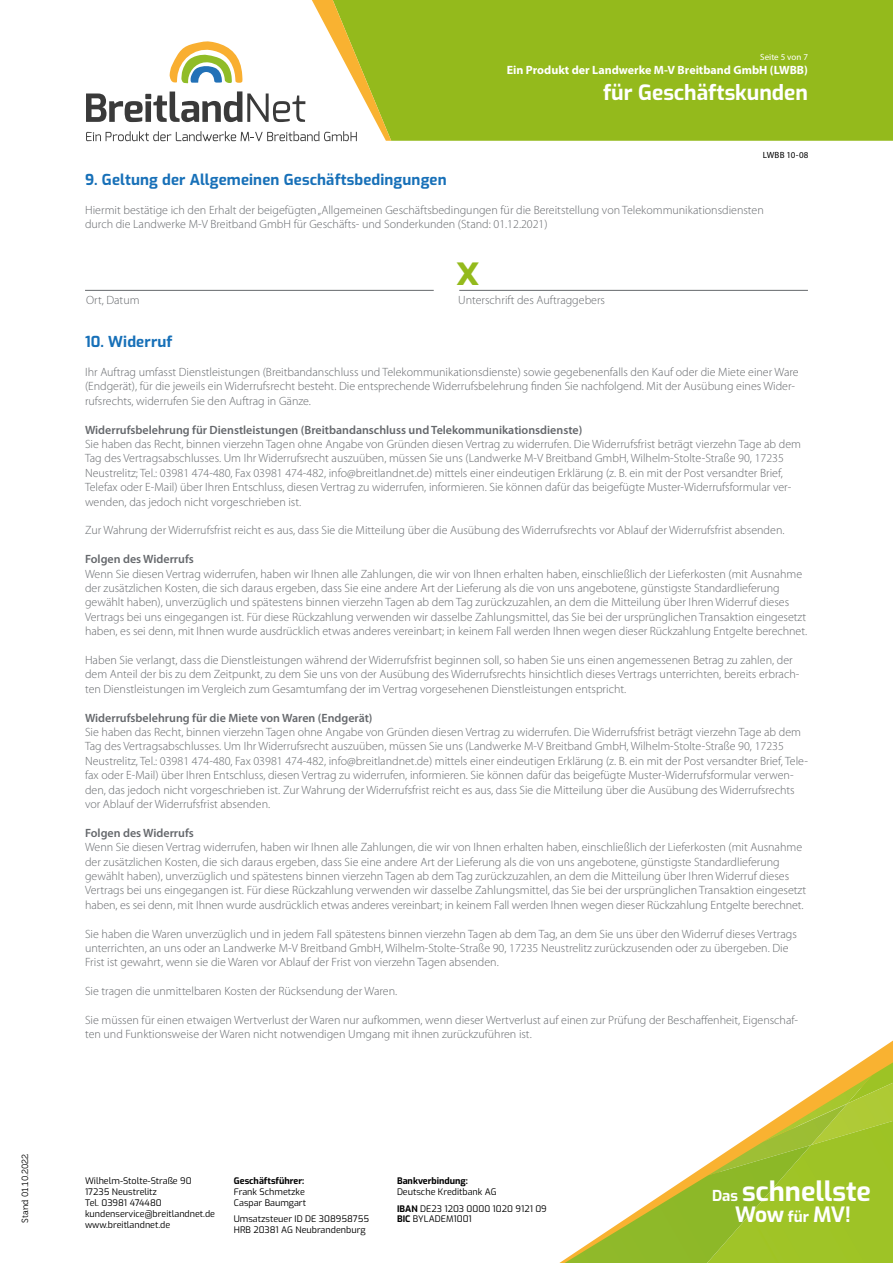
<style>
.page{position:relative;width:893px;height:1263px;background:#fff}
.page>*{position:absolute;margin:0;border:0;box-sizing:border-box;transform-origin:0 0}
.t1{font:700 42px "Exo";color:#94ba1c}
.t2{font:700 27px "Exo";color:#fff}
.t3{font:700 21px "Exo";color:#fff}
.t4{font:700 15px "Exo";letter-spacing:.01em;color:#1770b8}
.t5{font:300 12px/14.4px "Myriad Pro";color:#65686c}
.t6{font:600 12px "Myriad Pro";color:#65686c}
.t7{font:700 12px "Myriad Pro";color:#fff}
.t8{font:9px/10.8px "Exo";color:#000}
.t9{font:700 9px "Exo";color:#000}
.t10{font:9px "Museo 300";letter-spacing:-.005em;color:#000}
.t11{font:9px "Myriad Pro";color:#fff}
.t12{font:9px "Myriad Pro";letter-spacing:.02em;color:#000}
.s1{font-weight:700}
.s2{font-size:15px}
</style>
<div class="page">
<div style="left:391px;top:0;width:502px;height:141px;background:#94ba1c"></div>
<img style="left:852px;top:1054px;width:41px;height:14px">
<img style="left:847px;top:1068px;width:46px;height:9px">
<img style="left:872px;top:1077px;width:21px;height:40px">
<div style="left:811px;top:1117px;width:82px;height:146px;background:#9ec326"></div>
<img style="left:736px;top:1127px;width:111px;height:48px">
<img style="left:559px;top:1145px;width:252px;height:118px">
<img style="left:799px;top:1075px;width:73px;height:67px">
<img style="left:763px;top:1103px;width:84px;height:39px">
<img style="left:583px;top:1191px;width:70px;height:32px">
<img style="left:653px;top:1147px;width:97px;height:44px">
<img style="left:631px;top:1191px;width:22px;height:10px">
<svg style="left:86px;top:0;width:305px;height:141px"></svg>
<hr style="left:459px;top:290px;width:349px;height:1px;background:#65686c">
<hr style="left:85px;top:290px;width:349px;height:1px;background:#65686c">
<p class="t10" style="left:20px;top:1222px;width:70px;rotate:-90deg">Stand 01.10.2022</p>
<p class="t11" style="left:760px;top:51px;width:49px">Seite 5 von 7</p>
<p class="t7" style="left:507px;top:62px;width:303px">Ein Produkt der Landwerke M-V Breitband GmbH (LWBB)</p>
<h3 class="t3" style="left:603px;top:76px;width:206px">für Geschäftskunden</h3>
<p class="t12" style="left:763px;top:149px;width:47px">LWBB 10-08</p>
<p class="t4" style="left:85px;top:168px;width:363px">9. Geltung der Allgemeinen Geschäftsbedingungen</p>
<p class="t5" style="left:85px;top:203px;width:680px">Hiermit bestätige ich den Erhalt der beigefügten „Allgemeinen Geschäftsbedingungen für die Bereitstellung von Telekommunikationsdiensten durch die Landwerke M-V Breitband GmbH für Geschäfts- und Sonderkunden (Stand: 01.12.2021)</p>
<p class="t5" style="left:86px;top:293px;width:55px">Ort, Datum</p>
<h1 class="t1" style="left:456px;top:238px;width:24px">x</h1>
<p class="t5" style="left:458px;top:293px;width:148px">Unterschrift des Auftraggebers</p>
<p class="t4" style="left:85px;top:330px;width:89px">10. Widerruf</p>
<p class="t5" style="left:85px;top:365px;width:715px">Ihr Auftrag umfasst Dienstleistungen (Breitbandanschluss und Telekommunikationsdienste) sowie gegebenenfalls den Kauf oder die Miete einer Ware (Endgerät), für die jeweils ein Widerrufsrecht besteht. Die entsprechende Widerrufsbelehrung finden Sie nachfolgend. Mit der Ausübung eines Wider&shy;rufsrechts, widerrufen Sie den Auftrag in Gänze.</p>
<p class="t6" style="left:85px;top:422px;width:499px">Widerrufsbelehrung für Dienstleistungen (Breitbandanschluss und Telekommunikationsdienste)</p>
<p class="t5" style="left:85px;top:437px;width:717px">Sie haben das Recht, binnen vierzehn Tagen ohne Angabe von Gründen diesen Vertrag zu widerrufen. Die Widerrufsfrist beträgt vierzehn Tage ab dem Tag des Vertragsabschlusses. Um Ihr Widerrufsrecht auszuüben, müssen Sie uns (Landwerke M-V Breitband GmbH, Wilhelm-Stolte-Straße 90, 17235<br>Neustrelitz; Tel.: 03981 474-480, Fax 03981 474-482, info@breitlandnet.de) mittels einer eindeutigen Erklärung (z. B. ein mit der Post versandter Brief, Telefax oder E-Mail) über Ihren Entschluss, diesen Vertrag zu widerrufen, informieren. Sie können dafür das beigefügte Muster-Widerrufsformular ver&shy;wenden, das jedoch nicht vorgeschrieben ist.</p>
<p class="t5" style="left:85px;top:523px;width:701px">Zur Wahrung der Widerrufsfrist reicht es aus, dass Sie die Mitteilung über die Ausübung des Widerrufsrechts vor Ablauf der Widerrufsfrist absenden.</p>
<p class="t6" style="left:85px;top:551px;width:110px">Folgen des Widerrufs</p>
<p class="t5" style="left:85px;top:567px;width:724px">Wenn Sie diesen Vertrag widerrufen, haben wir Ihnen alle Zahlungen, die wir von Ihnen erhalten haben, einschließlich der Lieferkosten (mit Ausnahme der zusätzlichen Kosten, die sich daraus ergeben, dass Sie eine andere Art der Lieferung als die von uns angebotene, günstigste Standardlieferung gewählt haben), unverzüglich und spätestens binnen vierzehn Tagen ab dem Tag zurückzuzahlen, an dem die Mitteilung über Ihren Widerruf dieses Vertrags bei uns eingegangen ist. Für diese Rückzahlung verwenden wir dasselbe Zahlungsmittel, das Sie bei der ursprünglichen Transaktion eingesetzt haben, es sei denn, mit Ihnen wurde ausdrücklich etwas anderes vereinbart; in keinem Fall werden Ihnen wegen dieser Rückzahlung Entgelte berechnet.</p>
<p class="t5" style="left:85px;top:653px;width:716px">Haben Sie verlangt, dass die Dienstleistungen während der Widerrufsfrist beginnen soll, so haben Sie uns einen angemessenen Betrag zu zahlen, der dem Anteil der bis zu dem Zeitpunkt, zu dem Sie uns von der Ausübung des Widerrufsrechts hinsichtlich dieses Vertrags unterrichten, bereits erbrach&shy;ten Dienstleistungen im Vergleich zum Gesamtumfang der im Vertrag vorgesehenen Dienstleistungen entspricht.</p>
<p class="t6" style="left:85px;top:710px;width:289px">Widerrufsbelehrung für die Miete von Waren (Endgerät)</p>
<p class="t5" style="left:85px;top:725px;width:724px">Sie haben das Recht, binnen vierzehn Tagen ohne Angabe von Gründen diesen Vertrag zu widerrufen. Die Widerrufsfrist beträgt vierzehn Tage ab dem Tag des Vertragsabschlusses. Um Ihr Widerrufsrecht auszuüben, müssen Sie uns (Landwerke M-V Breitband GmbH, Wilhelm-Stolte-Straße 90, 17235<br>Neustrelitz, Tel.: 03981 474-480, Fax 03981 474-482, info@breitlandnet.de) mittels einer eindeutigen Erklärung (z. B. ein mit der Post versandter Brief, Tele&shy;fax oder E-Mail) über Ihren Entschluss, diesen Vertrag zu widerrufen, informieren. Sie können dafür das beigefügte Muster-Widerrufsformular verwen&shy;den, das jedoch nicht vorgeschrieben ist. Zur Wahrung der Widerrufsfrist reicht es aus, dass Sie die Mitteilung über die Ausübung des Widerrufsrechts vor Ablauf der Widerrufsfrist absenden.</p>
<p class="t6" style="left:85px;top:825px;width:110px">Folgen des Widerrufs</p>
<p class="t5" style="left:85px;top:840px;width:723px">Wenn Sie diesen Vertrag widerrufen, haben wir Ihnen alle Zahlungen, die wir von Ihnen erhalten haben, einschließlich der Lieferkosten (mit Ausnahme der zusätzlichen Kosten, die sich daraus ergeben, dass Sie eine andere Art der Lieferung als die von uns angebotene, günstigste Standardlieferung gewählt haben), unverzüglich und spätestens binnen vierzehn Tagen ab dem Tag zurückzuzahlen, an dem die Mitteilung über Ihren Widerruf dieses Vertrags bei uns eingegangen ist. Für diese Rückzahlung verwenden wir dasselbe Zahlungsmittel, das Sie bei der ursprünglichen Transaktion eingesetzt haben, es sei denn, mit Ihnen wurde ausdrücklich etwas anderes vereinbart; in keinem Fall werden Ihnen wegen dieser Rückzahlung Entgelte berechnet.</p>
<p class="t5" style="left:85px;top:927px;width:713px">Sie haben die Waren unverzüglich und in jedem Fall spätestens binnen vierzehn Tagen ab dem Tag, an dem Sie uns über den Widerruf dieses Vertrags unterrichten, an uns oder an Landwerke M-V Breitband GmbH, Wilhelm-Stolte-Straße 90, 17235 Neustrelitz zurückzusenden oder zu übergeben. Die<br>Frist ist gewahrt, wenn sie die Waren vor Ablauf der Frist von vierzehn Tagen absenden.</p>
<p class="t5" style="left:85px;top:984px;width:314px">Sie tragen die unmittelbaren Kosten der Rücksendung der Waren.</p>
<p class="t5" style="left:85px;top:1013px;width:715px">Sie müssen für einen etwaigen Wertverlust der Waren nur aufkommen, wenn dieser Wertverlust auf einen zur Prüfung der Beschaffenheit, Eigenschaf&shy;ten und Funktionsweise der Waren nicht notwendigen Umgang mit ihnen zurückzuführen ist.</p>
<p class="t9" style="left:234px;top:1174px;width:72px">Geschäftsführer:</p>
<p class="t8" style="left:234px;top:1186px;width:74px">Frank Schmetzke<br>Caspar Baumgart</p>
<p class="t8" style="left:234px;top:1213px;width:137px">Umsatzsteuer ID DE 308958755<br>HRB 20381 AG Neubrandenburg</p>
<p class="t8" style="left:85px;top:1175px;width:132px">Wilhelm-Stolte-Straße 90<br>17235 Neustrelitz<br>Tel. 03981 474480 kundenservice@breitlandnet.de www.breitlandnet.de</p>
<p class="t9" style="left:397px;top:1174px;width:72px">Bankverbindung:</p>
<p class="t8" style="left:397px;top:1183px;width:151px;line-height:16.5px">Deutsche Kreditbank AG<br><span class="s1">IBAN</span> DE23 1203 0000 1020 9121 09</p>
<p class="t8" style="left:397px;top:1213px;width:76px"><span class="s1">BIC</span> BYLADEM1001</p>
<h2 class="t2" style="left:712px;top:1170px;width:160px"><span class="s2">Das</span> schnellste</h2>
<h3 class="t3" style="left:735px;top:1198px;width:117px">Wow <span class="s2">für</span> MV!</h3>
</div>
